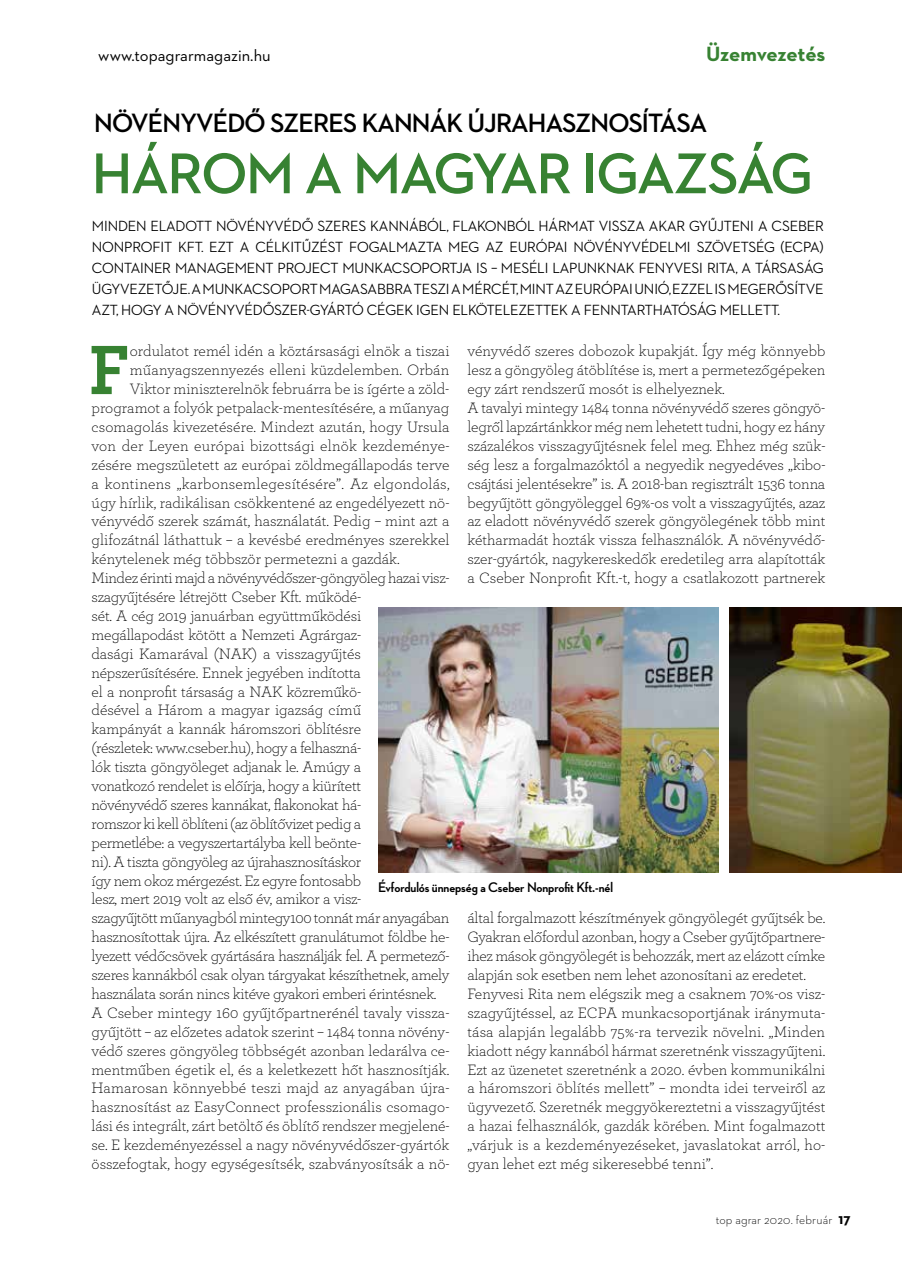
<style>
.page{position:relative;width:902px;height:1263px;background:#fff}
.page>*{position:absolute;margin:0;border:0;box-sizing:border-box;transform-origin:0 0}
.t1{font:700 73.2px "Archer";color:#378232}
.t2{font:700 58.5px "Neutraface 2 Display";letter-spacing:-.02em;color:#378232}
.t3{font:700 27px "Neutraface 2 Display";letter-spacing:-.03em;color:#000}
.t4{font:700 21px "Neutraface 2 Text";letter-spacing:-.015em;color:#378232}
.t5{font:16.5px "Neutraface 2 Text";color:#000}
.t6{font:300 15.75px/18.9px "Archer";letter-spacing:-.01em;color:#000}
.t7{font:300 15.75px "Archer";letter-spacing:.01em;color:#000}
.t8{font:300 15.75px "Archer";letter-spacing:.015em;color:#000}
.t9{font:300 15.75px "Archer";letter-spacing:-.03em;color:#000}
.t10{font:500 15px/21px "Neutraface 2 Display";letter-spacing:-.01em;color:#000;text-align:justify}
.t11{font:700 14.25px "Neutraface 2 Display";letter-spacing:-.005em;color:#000}
.t12{font:300 12px "Neutraface 2 Text";letter-spacing:.01em;color:#000}
.s1{font-weight:700;font-size:15px}
</style>
<div class="page">
<img style="left:729px;top:608px;width:172px;height:265px">
<img style="left:378px;top:608px;width:340px;height:265px">
<p class="t5" style="left:98px;top:45px;width:174px">www.topagrarmagazin.hu</p>
<h3 class="t4" style="left:706px;top:40px;width:121px">Üzemvezetés</h3>
<h3 class="t3" style="left:94px;top:107px;width:614px">NÖVÉNYVÉDŐ SZERES KANNÁK ÚJRAHASZNOSÍTÁSA</h3>
<h2 class="t2" style="left:92px;top:141px;width:722px">HÁROM A MAGYAR IGAZSÁG</h2>
<p class="t10" style="left:92px;top:215px;width:733px">MINDEN ELADOTT NÖVÉNYVÉDŐ SZERES KANNÁBÓL, FLAKONBÓL HÁRMAT VISSZA AKAR GYŰJTENI A CSEBER NONPROFIT KFT. EZT A CÉLKITŰZÉST FOGALMAZTA M EG AZ EURÓPAI NÖVÉNYVÉDELM I SZÖVETSÉG (ECPA)<br>CONTAINER MANAGEM ENT PROJECT M UNKACSOPORTJA IS – M ESÉLI LAPUNKNAK FENYVESI RITA, A TÁRSASÁG ÜGYVEZETŐJE. A M UNKACSOPORT MAGASABBRA TESZI A M ÉRCÉT, M INT AZ EURÓPAI U NIÓ, EZZEL IS M EGERŐSÍTVE AZT, HOGY A NÖVÉNYVÉDŐSZER-GYÁRTÓ CÉGEK IGEN ELKÖTELEZETTEK A FENNTARTHATÓSÁG M ELLETT.</p>
<p class="t6" style="left:467px;top:341px;width:359px">vényvédő szeres dobozok kupakját. Így még könnyebb lesz a göngyöleg átöblítése is, mert a permetezőgépeken egy zárt rendszerű mosót is elhelyeznek.<br>A tavalyi mintegy 1484 tonna növényvédő szeres göngyö&shy;legről lapzártánkkor még nem lehetett tudni, hogy ez hány százalékos visszagyűjtésnek felel meg. Ehhez még szük&shy;ség lesz a forgalmazóktól a negyedik negyedéves „kibo&shy;csájtási jelentésekre” is. A 2018-ban regisztrált 1536 tonna begyűjtött göngyöleggel 69%-os volt a visszagyűjtés, azaz az eladott növényvédő szerek göngyölegének több mint kétharmadát hozták vissza felhasználók. A növényvédő&shy;szer-gyártók, nagykereskedők eredetileg arra alapították a Cseber Nonprofit Kft.-t, hogy a csatlakozott partnerek</p>
<h1 class="t1" style="left:89px;top:312px;width:42px">F</h1>
<p class="t6" style="left:130px;top:341px;width:321px">ordulatot remél idén a köztársasági elnök a tiszai</p>
<p class="t7" style="left:130px;top:360px;width:321px">műanyagszennyezés elleni küzdelemben. Orbán</p>
<p class="t6" style="left:130px;top:379px;width:321px">Viktor miniszterelnök februárra be is ígérte a zöld-</p>
<p class="t6" style="left:92px;top:398px;width:359px">programot a folyók petpalack-mentesítésére, a műanyag</p>
<p class="t6" style="left:92px;top:417px;width:359px">csomagolás kivezetésére. Mindezt azután, hogy Ursula</p>
<p class="t7" style="left:92px;top:435px;width:359px">von der Leyen európai bizottsági elnök kezdeménye-</p>
<p class="t6" style="left:92px;top:454px;width:359px">zésére megszületett az európai zöldmegállapodás terve</p>
<p class="t8" style="left:92px;top:473px;width:359px">a kontinens „karbonsemlegesítésére”. Az elgondolás,</p>
<p class="t6" style="left:92px;top:492px;width:359px">úgy hírlik, radikálisan csökkentené az engedélyezett nö-</p>
<p class="t6" style="left:92px;top:511px;width:359px">vényvédő szerek számát, használatát. Pedig – mint azt a</p>
<p class="t6" style="left:92px;top:530px;width:359px">glifozátnál láthattuk – a kevésbé eredményes szerekkel</p>
<p class="t6" style="left:92px;top:549px;width:310px">kénytelenek még többször permetezni a gazdák.</p>
<p class="t6" style="left:92px;top:568px;width:359px">Mindez érinti majd a növényvédőszer-göngyöleg hazai vis -</p>
<p class="t6" style="left:92px;top:587px;width:271px">szagyűjtésére létrejött Cseber Kft. működé-</p>
<p class="t6" style="left:92px;top:606px;width:271px">sét. A cég 2019 januárban együttműködési</p>
<p class="t6" style="left:92px;top:624px;width:271px">megállapodást kötött a Nemzeti Agrárgaz-</p>
<p class="t6" style="left:92px;top:643px;width:271px">dasági Kamarával (NAK) a visszagyűjtés</p>
<p class="t6" style="left:92px;top:662px;width:271px">népszerűsítésére. Ennek jegyében indította</p>
<p class="t6" style="left:92px;top:681px;width:271px">el a nonprofit társaság a NAK közreműkö-</p>
<p class="t6" style="left:92px;top:700px;width:271px">désével a Három a magyar igazság című</p>
<p class="t6" style="left:92px;top:719px;width:271px">kampányát a kannák háromszori öblítésre</p>
<p class="t6" style="left:92px;top:738px;width:271px">(részletek: www.cseber.hu), hogy a felhaszná-</p>
<p class="t6" style="left:92px;top:757px;width:271px">lók tiszta göngyöleget adjanak le. Amúgy a</p>
<p class="t6" style="left:92px;top:776px;width:271px">vonatkozó rendelet is előírja, hogy a kiürített</p>
<p class="t9" style="left:92px;top:794px;width:271px">növényvédő szeres kannákat, flakonokat há-</p>
<p class="t6" style="left:92px;top:813px;width:271px">romszor ki kell öblíteni (az öblítővizet pedig a</p>
<p class="t6" style="left:92px;top:832px;width:271px">permetlébe: a vegyszertartályba kell beönte-</p>
<p class="t6" style="left:92px;top:851px;width:271px">ni). A tiszta göngyöleg az újrahasznosításkor</p>
<p class="t6" style="left:92px;top:870px;width:271px">így nem okoz mérgezést. Ez egyre fontosabb</p>
<p class="t6" style="left:92px;top:889px;width:271px">lesz, mert 2019 volt az első év, amikor a vis -</p>
<p class="t6" style="left:92px;top:908px;width:359px">szagyűjtött műanyagból mintegy100 tonnát már anyagában</p>
<p class="t6" style="left:92px;top:927px;width:359px">hasznosítottak újra. Az elkészített granulátumot földbe he-</p>
<p class="t6" style="left:92px;top:946px;width:359px">lyezett védőcsövek gyártására használják fel. A permetező-</p>
<p class="t6" style="left:92px;top:965px;width:359px">szeres kannákból csak olyan tárgyakat készíthetnek, amely</p>
<p class="t6" style="left:92px;top:984px;width:346px">használata során nincs kitéve gyakori emberi érintésnek.</p>
<p class="t6" style="left:92px;top:1002px;width:359px">A Cseber mintegy 160 gyűjtőpartnerénél tavaly vissza-</p>
<p class="t6" style="left:92px;top:1021px;width:359px">gyűjtött – az előzetes adatok szerint – 1484 tonna növény-</p>
<p class="t6" style="left:92px;top:1040px;width:359px">védő szeres göngyöleg többségét azonban ledarálva ce-</p>
<p class="t6" style="left:92px;top:1059px;width:359px">mentműben égetik el, és a keletkezett hőt hasznosítják.</p>
<p class="t7" style="left:92px;top:1078px;width:359px">Hamarosan könnyebbé teszi majd az anyagában újra-</p>
<p class="t6" style="left:92px;top:1097px;width:359px">hasznosítást az EasyConnect professzionális csomago-</p>
<p class="t6" style="left:92px;top:1116px;width:359px">lási és integrált, zárt betöltő és öblítő rendszer megjelené-</p>
<p class="t6" style="left:92px;top:1135px;width:359px">se. E kezdeményezéssel a nagy növényvédőszer-gyártók</p>
<p class="t6" style="left:92px;top:1154px;width:359px">összefogtak, hogy egységesítsék, szabványosítsák a nö-</p>
<p class="t11" style="left:378px;top:880px;width:236px">ÉVFORDULÓS ÜNNEPSÉG A CSEBER NONPROFIT KFT.-NÉL</p>
<p class="t6" style="left:467px;top:908px;width:359px">által forgalmazott készítmények göngyölegét gyűjtsék be.<br>Gyakran előfordul azonban, hogy a Cseber gyűjtőpartnere&shy;ihez mások göngyölegét is behozzák, mert az elázott címke alapján sok esetben nem lehet azonosítani az eredetet.<br>Fenyvesi Rita nem elégszik meg a csaknem 70%-os vis - szagyűjtéssel, az ECPA munkacsoportjának iránymuta&shy;tása alapján legalább 75%-ra tervezik növelni. „Minden kiadott négy kannából hármat szeretnénk visszagyűjteni.<br>Ezt az üzenetet szeretnénk a 2020. évben kommunikálni a háromszori öblítés mellett” – mondta idei terveiről az ügyvezető. Szeretnék meggyökereztetni a visszagyűjtést a hazai felhasználók, gazdák körében. Mint fogalmazott „várjuk is a kezdeményezéseket, javaslatokat arról, ho&shy;gyan lehet ezt még sikeresebbé tenni”.</p>
<p class="t12" style="left:715px;top:1212px;width:136px">top agrar 2020. február <span class="s1">17</span></p>
</div>
